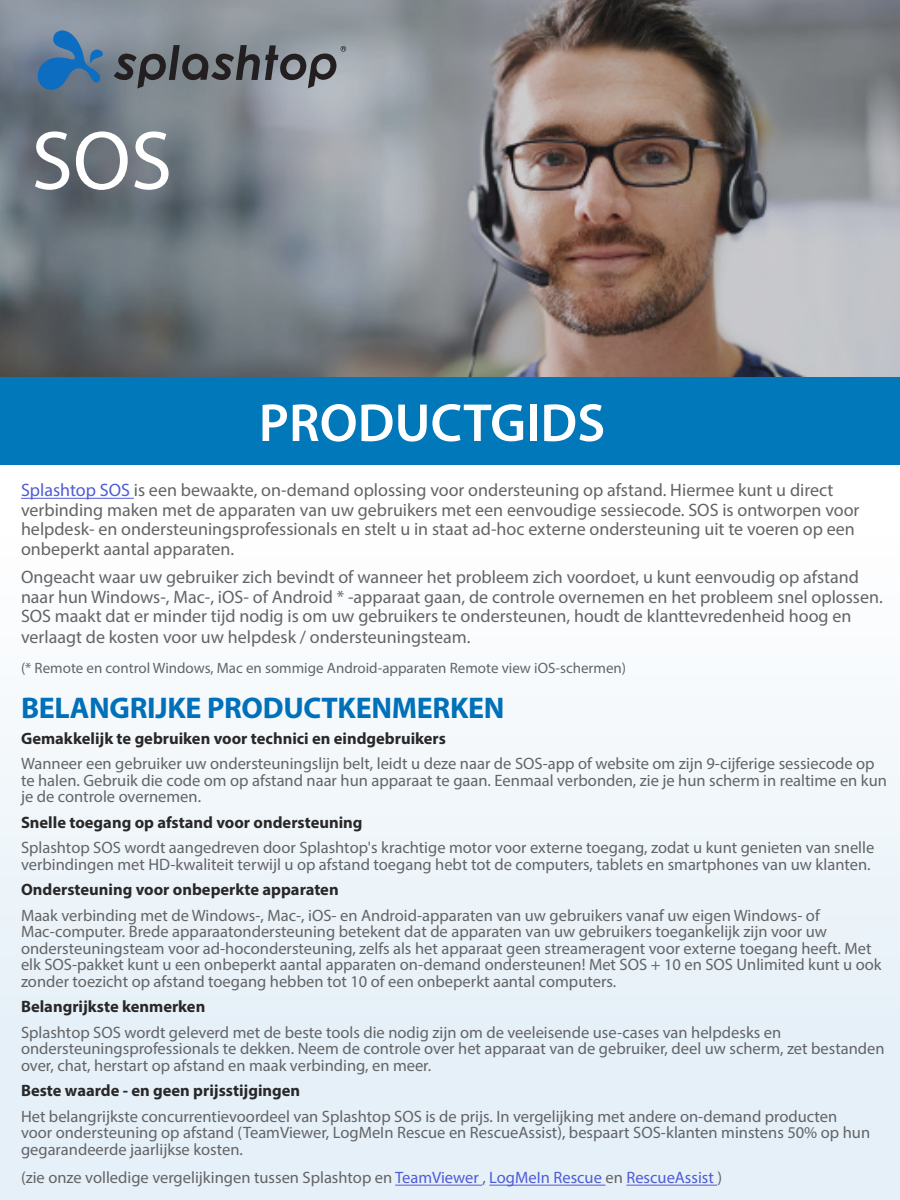
<style>
.page{position:relative;width:900px;height:1200px;background:#fff}
.page>*{position:absolute;margin:0;border:0;box-sizing:border-box;transform-origin:0 0}
.Header-Feature{font:84px "Myriad Pro";color:#fff}
.t1{font:600 54px "Myriad Pro";color:#fff}
.t2{font:700 30px "Myriad Pro";letter-spacing:-.01em;color:#0070b8}
.t3{font:18px/19.5px "Myriad Pro";color:#636466}
.t4{font:16.5px/16.5px "Myriad Pro";color:#636466}
.t5{font:700 16.5px "Myriad Pro";color:#292829}
.t6{font:15px "Myriad Pro";color:#636466}
.s1{color:#4f5cd6}
</style>
<div class="page">
<div style="left:0;top:519px;width:900px;height:681px;background:linear-gradient(to bottom,#fefefe,#e1edf7)"></div>
<div style="left:0;top:376px;width:900px;height:89px;background:#0078b9"></div>
<svg style="left:0;top:0;width:900px;height:376px;background:#848283"></svg>
<hr style="left:21px;top:498px;width:113px;height:1px;background:#4f5cd6">
<hr style="left:395px;top:1185px;width:87px;height:1px;background:#4f5cd6">
<hr style="left:489px;top:1185px;width:117px;height:1px;background:#4f5cd6">
<hr style="left:626px;top:1185px;width:91px;height:1px;background:#4f5cd6">
<svg style="left:114px;top:45px;width:232px;height:44px;background:#6d7177"></svg>
<svg style="left:33px;top:30px;width:71px;height:64px;background:#4f7aa2"></svg>
<p class="Header-Feature" style="left:32px;top:109px;width:142px">SOS</p>
<p class="t1" style="left:259px;top:389px;width:348px">PRODUCTGIDS</p>
<p class="t3" style="left:21px;top:480px;width:840px"><span class="s1">Splashtop SOS</span> is een bewaakte, on-demand oplossing voor ondersteuning op afstand. Hiermee kunt u direct verbinding maken met de apparaten van uw gebruikers met een eenvoudige sessiecode. SOS is ontworpen voor helpdesk- en ondersteuningsprofessionals en stelt u in staat ad-hoc externe ondersteuning uit te voeren op een onbeperkt aantal apparaten.</p>
<p class="t3" style="left:21px;top:567px;width:863px;line-height:20px">Ongeacht waar uw gebruiker zich bevindt of wanneer het probleem zich voordoet, u kunt eenvoudig op afstand naar hun Windows-, Mac-, iOS- of Android * -apparaat gaan, de controle overnemen en het probleem snel oplossen.<br>SOS maakt dat er minder tijd nodig is om uw gebruikers te ondersteunen, houdt de klanttevredenheid hoog en verlaagt de kosten voor uw helpdesk / ondersteuningsteam.</p>
<p class="t6" style="left:21px;top:659px;width:607px">(* Remote en control Windows, Mac en sommige Android-apparaten Remote view iOS-schermen)</p>
<p class="t2" style="left:21px;top:689px;width:485px">BELANGRIJKE PRODUCTKENMERKEN</p>
<p class="t5" style="left:21px;top:728px;width:427px">Gemakkelijk te gebruiken voor technici en eindgebruikers</p>
<p class="t4" style="left:21px;top:755px;width:867px">Wanneer een gebruiker uw ondersteuningslijn belt, leidt u deze naar de SOS-app of website om zijn 9-cijferige sessiecode op te halen. Gebruik die code om op afstand naar hun apparaat te gaan. Eenmaal verbonden, zie je hun scherm in realtime en kun je de controle overnemen.</p>
<p class="t5" style="left:21px;top:812px;width:343px">Snelle toegang op afstand voor ondersteuning</p>
<p class="t4" style="left:21px;top:839px;width:855px">Splashtop SOS wordt aangedreven door Splashtop's krachtige motor voor externe toegang, zodat u kunt genieten van snelle verbindingen met HD-kwaliteit terwijl u op afstand toegang hebt tot de computers, tablets en smartphones van uw klanten.</p>
<p class="t5" style="left:21px;top:879px;width:319px">Ondersteuning voor onbeperkte apparaten</p>
<p class="t4" style="left:21px;top:907px;width:862px">Maak verbinding met de Windows-, Mac-, iOS- en Android-apparaten van uw gebruikers vanaf uw eigen Windows- of Mac-computer. Brede apparaatondersteuning betekent dat de apparaten van uw gebruikers toegankelijk zijn voor uw ondersteuningsteam voor ad-hocondersteuning, zelfs als het apparaat geen streameragent voor externe toegang heeft. Met elk SOS-pakket kunt u een onbeperkt aantal apparaten on-demand ondersteunen! Met SOS + 10 en SOS Unlimited kunt u ook zonder toezicht op afstand toegang hebben tot 10 of een onbeperkt aantal computers.</p>
<p class="t5" style="left:21px;top:996px;width:186px">Belangrijkste kenmerken</p>
<p class="t4" style="left:21px;top:1024px;width:865px">Splashtop SOS wordt geleverd met de beste tools die nodig zijn om de veeleisende use-cases van helpdesks en ondersteuningsprofessionals te dekken. Neem de controle over het apparaat van de gebruiker, deel uw scherm, zet bestanden over, chat, herstart op afstand en maak verbinding, en meer.</p>
<p class="t5" style="left:21px;top:1080px;width:281px">Beste waarde - en geen prijsstijgingen</p>
<p class="t4" style="left:21px;top:1108px;width:851px">Het belangrijkste concurrentievoordeel van Splashtop SOS is de prijs. In vergelijking met andere on-demand producten voor ondersteuning op afstand (TeamViewer, LogMeIn Rescue en RescueAssist), bespaart SOS-klanten minstens 50% op hun gegarandeerde jaarlijkse kosten.</p>
<p class="t4" style="left:21px;top:1169px;width:703px">(zie onze volledige vergelijkingen tussen Splashtop en <span class="s1">TeamViewer</span> , <span class="s1">LogMeIn Rescue</span> en <span class="s1">RescueAssist</span> )</p>
</div>
